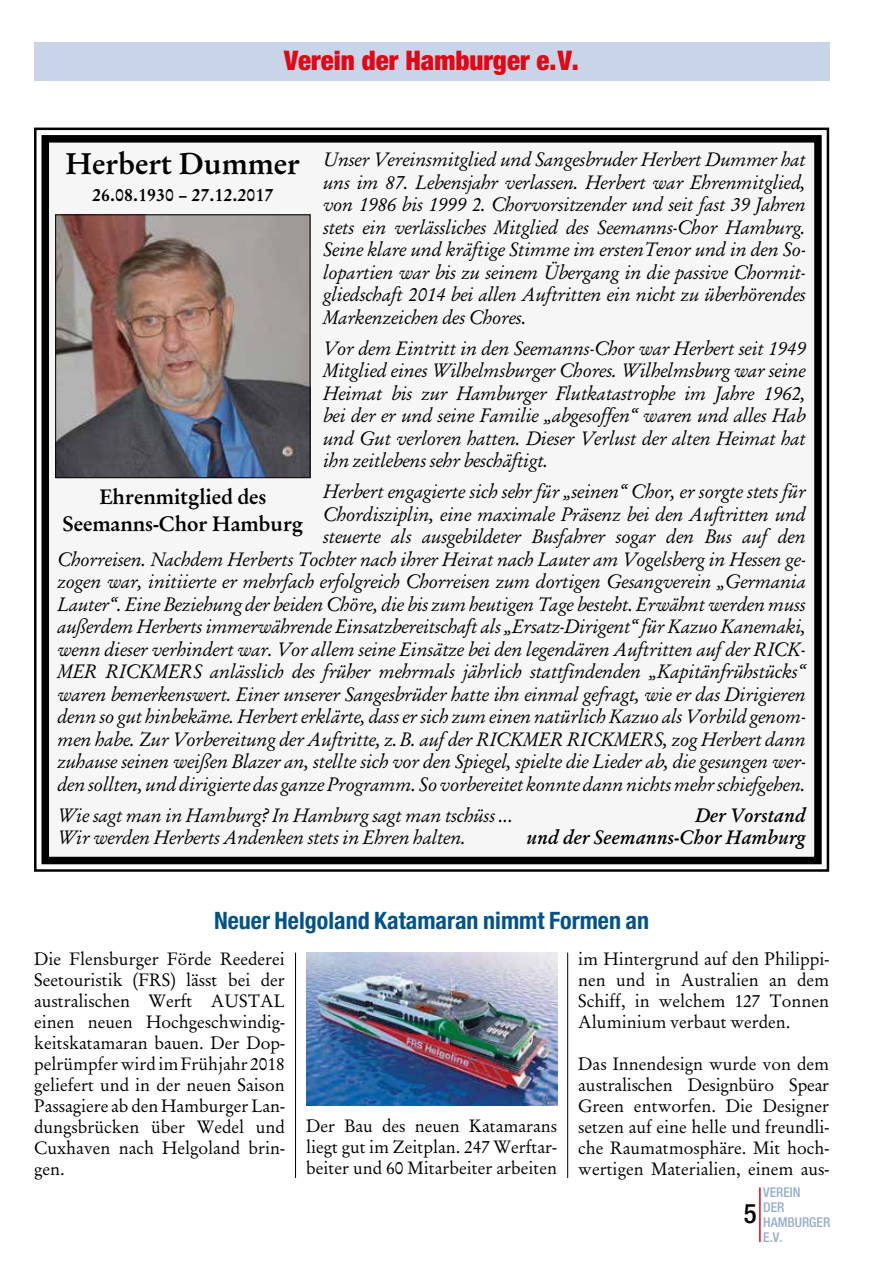
<style>
.page{position:relative;width:893px;height:1263px;background:#fff}
.page>*{position:absolute;margin:0;border:0;box-sizing:border-box;transform-origin:0 0}
.t1{font:700 30px "AT Garamond";color:#000}
.t2{font:900 condensed 27px "Helvetica Neue";color:#e30613}
.t3{font:500 condensed 27px "Helvetica Neue";color:#000}
.t4{font:700 condensed 24px "Helvetica Neue";color:#00528d}
.t5{font:700 21px/27px "AT Garamond";color:#000;text-align:center}
.t6{font:italic 19.5px/22.5px "AT Garamond";color:#000;text-align:justify}
.t7{font:italic 700 19.5px "AT Garamond";color:#000}
.t8{font:18px/21px "AT Garamond Antiqua";color:#000;text-align:justify}
.t9{font:700 18px "AT Garamond";color:#000}
.t10{font:500 condensed 13.5px/15px "Helvetica Neue";color:#96add0}
</style>
<div class="page">
<div style="left:34px;top:43px;width:795px;height:38px;background:#cad4e8"></div>
<hr style="left:759px;top:1187px;width:2px;height:55px;background:#e30613">
<div style="left:34px;top:127px;width:796px;height:745px;background:#f6f6f6"></div>
<div style="left:42px;top:135px;width:780px;height:729px;border:8px solid #000"></div>
<img style="left:57px;top:216px;width:251px;height:260px">
<div style="left:55px;top:214px;width:255px;height:264px;border:1px solid #000"></div>
<hr style="left:567px;top:952px;width:1px;height:226px;background:#000">
<hr style="left:295px;top:952px;width:1px;height:226px;background:#000">
<img style="left:306px;top:952px;width:251px;height:154px">
<h2 class="t2" style="left:284px;top:44px;width:296px">Verein der Hamburger e.V.</h2>
<h1 class="t1" style="left:66px;top:144px;width:236px">Herbert Dummer</h1>
<p class="t9" style="left:92px;top:183px;width:183px">26.08.1930 – 27.12.2017</p>
<p class="t6" style="left:323px;top:147px;width:484px">Unser Vereinsmitglied und Sangesbruder Herbert Dummer hat uns im 87. Lebensjahr verlassen. Herbert war Ehrenmitglied, von 1986 bis 1999 2. Chorvorsitzender und seit fast 39 Jahren stets ein verlässliches Mitglied des Seemanns-Chor Hamburg.<br>Seine klare und kräftige Stimme im erstenTenor und in den So&shy;lopartien war bis zu seinem Übergang in die passive Chormit&shy;gliedschaft 2014 bei allen Auftritten ein nicht zu überhörendes Markenzeichen des Chores.</p>
<p class="t6" style="left:323px;top:336px;width:484px">Vor dem Eintritt in den Seemanns-Chor war Herbert seit 1949<br>Mitglied eines Wilhelmsburger Chores. Wilhelmsburg war seine Heimat bis zur Hamburger Flutkatastrophe im Jahre 1962, bei der er und seine Familie „abgesoffen“ waren und alles Hab und Gut verloren hatten. Dieser Verlust der alten Heimat hat ihn zeitlebens sehr beschäftigt.</p>
<p class="t6" style="left:58px;top:479px;width:750px;text-align:right">Herbert engagierte sich sehr für „seinen“ Chor, er sorgte stets für<br>Chordisziplin, eine maximale Präsenz bei den Auftritten und<br>steuerte als ausgebildeter Busfahrer sogar den Bus auf den<br>Chorreisen. Nachdem Herberts Tochter nach ihrer Heirat nach Lauter am Vogelsberg in Hessen ge&shy;zogen war, initiierte er mehrfach erfolgreich Chorreisen zum dortigen Gesangverein „Germania Lauter“. Eine Beziehung der beiden Chöre, die bis zum heutigen Tage besteht. Erwähnt werden muss außerdem Herberts immerwährende Einsatzbereitschaft als „Ersatz-Dirigent“ für Kazuo Kanemaki, wenn dieser verhindert war. Vor allem seine Einsätze bei den legendären Auftritten auf der RICK-MER RICKMERS anlässlich des früher mehrmals jährlich stattfindenden „Kapitänfrühstücks“ waren bemerkenswert. Einer unserer Sangesbrüder hatte ihn einmal gefragt, wie er das Dirigieren denn so gut hinbekäme. Herbert erklärte, dass er sich zum einen natürlich Kazuo als Vorbild genom&shy;men habe. Zur Vorbereitung der Auftritte, z.B. auf der RICKMER RICKMERS, zog Herbert dann zuhause seinen weißen Blazer an, stellte sich vor den Spiegel, spielte die Lieder ab, die gesungen wer&shy;den sollten, und dirigierte das ganze Programm. So vorbereitet konnte dann nichts mehr schiefgehen.</p>
<p class="t6" style="left:58px;top:803px;width:457px">Wie sagt man in Hamburg? In Hamburg sagt man tschüss ...</p>
<p class="t7" style="left:695px;top:802px;width:112px">Der Vorstand</p>
<p class="t6" style="left:58px;top:825px;width:410px">Wir werden Herberts Andenken stets in Ehren halten.</p>
<p class="t7" style="left:527px;top:824px;width:281px">und der Seemanns-Chor Hamburg</p>
<p class="t5" style="left:62px;top:483px;width:242px">Ehrenmitglied des<br>Seemanns-Chor Hamburg</p>
<p class="t4" style="left:214px;top:905px;width:437px">Neuer Helgoland Katamaran nimmt Formen an</p>
<p class="t8" style="left:34px;top:947px;width:252px">Die Flensburger Förde Reederei Seetouristik (FRS) lässt bei der australischen Werft AUSTAL einen neuen Hochgeschwindig&shy;keitskatamaran bauen. Der Dop&shy;pelrümpfer wird im Frühjahr 2018 geliefert und in der neuen Saison Passagiere ab den Hamburger Lan&shy;dungsbrücken über Wedel und Cuxhaven nach Helgoland brin&shy;gen.</p>
<p class="t8" style="left:306px;top:1114px;width:252px">Der Bau des neuen Katamarans liegt gut im Zeitplan. 247 Werftar&shy;beiter und 60 Mitarbeiter arbeiten</p>
<p class="t8" style="left:578px;top:947px;width:252px">im Hintergrund auf den Philippi&shy;nen und in Australien an dem Schiff, in welchem 127 Tonnen Aluminium verbaut werden.</p>
<p class="t8" style="left:578px;top:1052px;width:252px">Das Innendesign wurde von dem australischen Designbüro Spear Green entworfen. Die Designer setzen auf eine helle und freundli&shy;che Raumatmosphäre. Mit hoch&shy;wertigen Materialien, einem aus-</p>
<p class="t10" style="left:763px;top:1184px;width:69px">VEREIN<br>DER<br>HAMBURGER<br>E.V.</p>
<h2 class="t3" style="left:744px;top:1198px;width:14px">5</h2>
</div>
